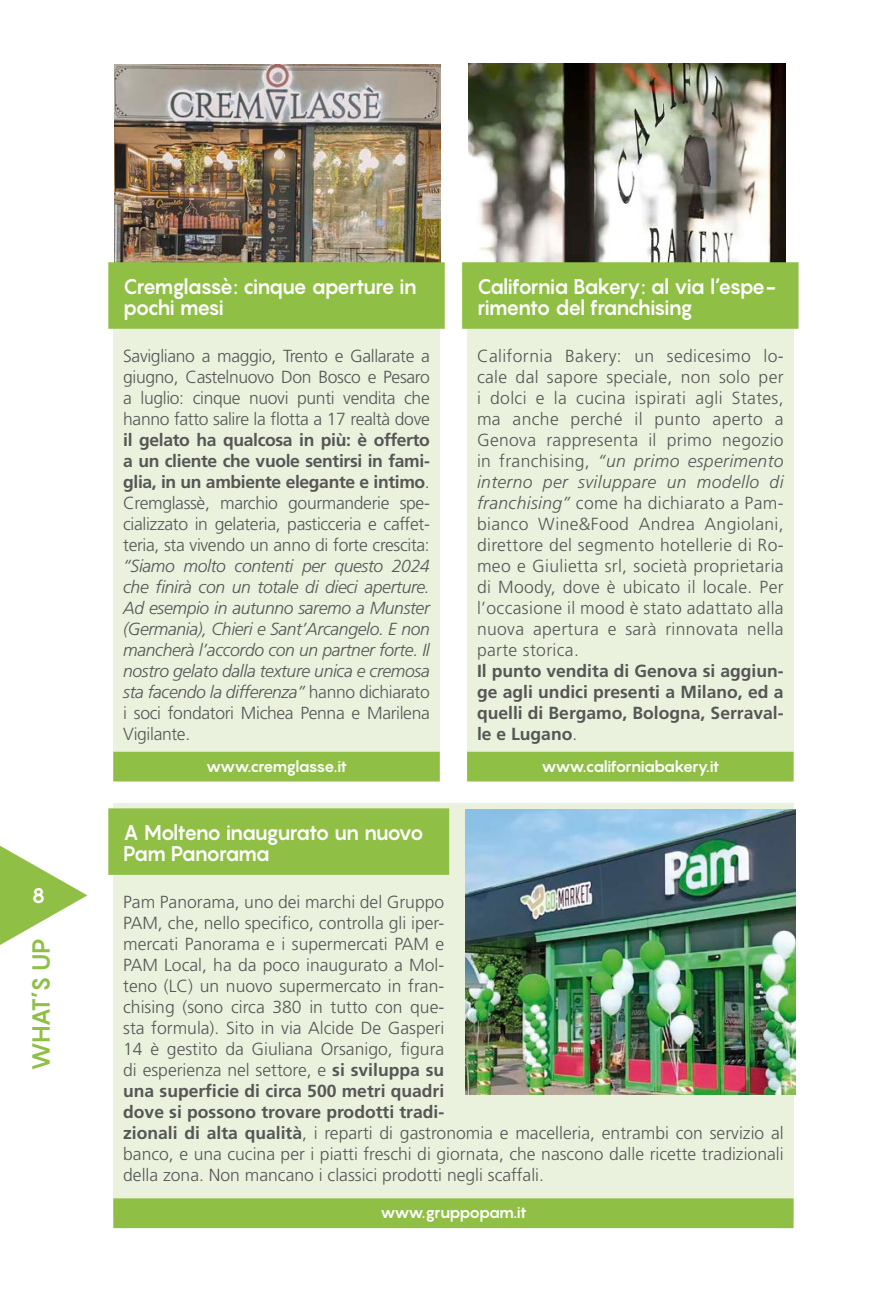
<style>
.page{position:relative;width:869px;height:1290px;background:#fff}
.page>*{position:absolute;margin:0;border:0;box-sizing:border-box;transform-origin:0 0}
.t1{font:700 24.5px "Pangram";letter-spacing:-.06em;color:#8fbf45}
.Testi{font:700 21px/21px "Pangram";letter-spacing:-.07em;color:#fff;scale:.95 1}
.Testi-2{font:700 21px "Pangram";letter-spacing:-.07em;color:#fff}
.Testi-3{font:300 17.5px/21px "Frutiger LT Std";color:#565655;text-align:justify}
.Testi-4{font:700 17.5px/21px "Frutiger LT Std";color:#565655;text-align:justify}
.Testi-5{font:700 15.75px "Pangram";letter-spacing:-.07em;color:#fff}
.s1{font-weight:700}
.s2{font-style:italic}
.s3{font-weight:300}
</style>
<div class="page">
<svg style="left:0;top:845px;width:87px;height:100px"></svg>
<img style="left:468px;top:63px;width:317px;height:199px">
<div style="left:467px;top:269px;width:326px;height:512px;background:#eaf2de"></div>
<div style="left:462px;top:262px;width:336px;height:67px;background:#8fbf45"></div>
<div style="left:467px;top:752px;width:326px;height:29px;background:#8fbf45"></div>
<div style="left:113px;top:803px;width:680px;height:417px;background:#eaf2de"></div>
<div style="left:108px;top:808px;width:341px;height:67px;background:#8fbf45"></div>
<div style="left:113px;top:1198px;width:680px;height:30px;background:#8fbf45"></div>
<img style="left:465px;top:809px;width:330px;height:285px">
<img style="left:114px;top:64px;width:326px;height:198px">
<div style="left:113px;top:271px;width:326px;height:510px;background:#eaf2de"></div>
<div style="left:108px;top:262px;width:336px;height:67px;background:#8fbf45"></div>
<div style="left:113px;top:752px;width:326px;height:29px;background:#8fbf45"></div>
<p class="Testi-2" style="left:32px;top:882px;width:15px">8</p>
<h1 class="t1" style="left:25px;top:1070px;width:133px;rotate:-90deg">WHAT’S UP</h1>
<p class="Testi" style="left:123px;top:276px;width:310px">Cremglassè: cinque aperture in pochi mesi</p>
<p class="Testi-3" style="left:123px;top:346px;width:308px">Savigliano a maggio, Trento e Gallarate a giugno, Castelnuovo Don Bosco e Pesaro a luglio: cinque nuovi punti vendita che hanno fatto salire la flotta a 17 realtà dove <span class="s1">il gelato ha qualcosa in più: è offerto a un cliente che vuole sentirsi in fami&shy;glia, in un ambiente elegante e intimo</span>.<br>Cremglassè, marchio gourmanderie spe&shy;cializzato in gelateria, pasticceria e caffet&shy;teria, sta vivendo un anno di forte crescita: <span class="s2">“Siamo molto contenti per questo 2024 che finirà con un totale di dieci aperture.<br>Ad esempio in autunno saremo a Munster (Germania), Chieri e Sant’Arcangelo. E non mancherà l’accordo con un partner forte. Il nostro gelato dalla texture unica e cremosa sta facendo la differenza”</span> hanno dichiarato i soci fondatori Michea Penna e Marilena Vigilante.</p>
<p class="Testi-5" style="left:206px;top:756px;width:143px">www.cremglasse.it</p>
<p class="Testi" style="left:477px;top:276px;width:317px">California Bakery: al via l’espe&shy;rimento del franchising</p>
<p class="Testi-3" style="left:477px;top:346px;width:308px">California Bakery: un sedicesimo lo&shy;cale dal sapore speciale, non solo per i dolci e la cucina ispirati agli States, ma anche perché il punto aperto a Genova rappresenta il primo negozio in franchising, <span class="s2">“un primo esperimento interno per sviluppare un modello di franchising”</span> come ha dichiarato a Pam&shy;bianco Wine&amp;Food Andrea Angiolani, direttore del segmento hotellerie di Ro&shy;meo e Giulietta srl, società proprietaria di Moody, dove è ubicato il locale. Per l’occasione il mood è stato adattato alla nuova apertura e sarà rinnovata nella parte storica.</p>
<p class="Testi-4" style="left:477px;top:660px;width:308px">Il punto vendita di Genova si aggiun&shy;ge agli undici presenti a Milano, ed a quelli di Bergamo, Bologna, Serraval&shy;le e Lugano<span class="s3">.</span></p>
<p class="Testi-5" style="left:540px;top:756px;width:180px">www.californiabakery.it</p>
<p class="Testi" style="left:123px;top:822px;width:318px">A Molteno inaugurato un nuovo<br>Pam Panorama</p>
<p class="Testi-3" style="left:123px;top:892px;width:661px;text-align:left">Pam Panorama, uno dei marchi del Gruppo<br>PAM, che, nello specifico, controlla gli iper-<br>mercati Panorama e i supermercati PAM e<br>PAM Local, ha da poco inaugurato a Mol-<br>teno (LC) un nuovo supermercato in fran-<br>chising (sono circa 380 in tutto con que-<br>sta formula). Sito in via Alcide De Gasperi<br>14 è gestito da Giuliana Orsanigo, figura<br>di esperienza nel settore, e <span class="s1">si sviluppa su<br>una superficie di circa 500 metri quadri<br>dove si possono trovare prodotti tradi-<br>zionali di alta qualità</span>, i reparti di gastronomia e macelleria, entrambi con servizio al banco, e una cucina per i piatti freschi di giornata, che nascono dalle ricette tradizionali della zona. Non mancano i classici prodotti negli scaffali.</p>
<p class="Testi-5" style="left:380px;top:1202px;width:148px">www.gruppopam.it</p>
</div>
